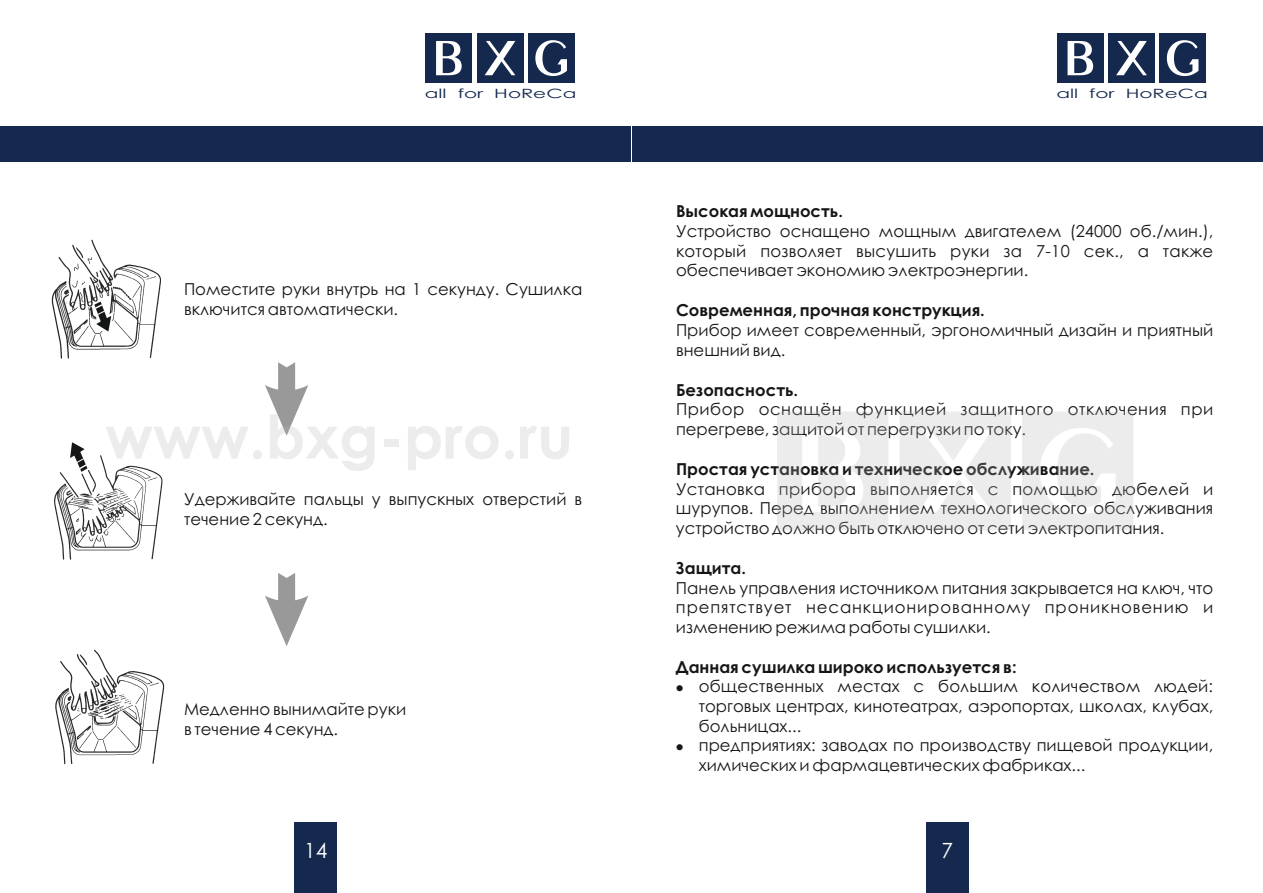
<style>
.page{position:relative;width:1263px;height:893px;background:#fff}
.page>*{position:absolute;margin:0;border:0;box-sizing:border-box;transform-origin:0 0}
.t1{font:21px "Century Gothic";color:#fff}
.t2{font:16.5px/19.6px "Century Gothic";color:#151616}
.t3{font:700 16.5px "Century Gothic";color:#151616}
.t4{font:16.5px/19.6px "Century Gothic";letter-spacing:.03em;color:#151616}
.t5{font:12.75px "Century Gothic";color:#15294e;scale:1.57 1}
</style>
<div class="page">
<div style="left:0;top:127px;width:630px;height:35px;background:#15294e"></div>
<img style="left:51px;top:239px;width:110px;height:120px">
<svg style="left:94px;top:302px;width:17px;height:30px"></svg>
<img style="left:54px;top:455px;width:109px;height:105px">
<svg style="left:70px;top:442px;width:17px;height:30px"></svg>
<img style="left:55px;top:649px;width:110px;height:116px">
<svg style="left:265px;top:362px;width:43px;height:74px"></svg>
<svg style="left:265px;top:573px;width:43px;height:73px"></svg>
<div style="left:294px;top:822px;width:43px;height:71px;background:#15294e"></div>
<div style="left:426px;top:33px;width:46px;height:50px;background:#15294e"></div>
<div style="left:477px;top:33px;width:46px;height:50px;background:#15294e"></div>
<div style="left:528px;top:33px;width:46px;height:50px;background:#15294e"></div>
<svg style="left:436px;top:41px;width:26px;height:34px"></svg>
<svg style="left:485px;top:41px;width:30px;height:34px"></svg>
<svg style="left:535px;top:40px;width:32px;height:36px"></svg>
<div style="left:632px;top:127px;width:630px;height:35px;background:#15294e"></div>
<div style="left:926px;top:822px;width:42px;height:71px;background:#15294e"></div>
<div style="left:1057px;top:33px;width:46px;height:50px;background:#15294e"></div>
<div style="left:1108px;top:33px;width:47px;height:50px;background:#15294e"></div>
<div style="left:1159px;top:33px;width:47px;height:50px;background:#15294e"></div>
<svg style="left:1067px;top:41px;width:26px;height:34px"></svg>
<svg style="left:1116px;top:41px;width:31px;height:34px"></svg>
<svg style="left:1167px;top:40px;width:31px;height:36px"></svg>
<svg style="left:777px;top:412px;width:111px;height:118px"></svg>
<svg style="left:900px;top:412px;width:111px;height:118px"></svg>
<svg style="left:1022px;top:412px;width:111px;height:118px"></svg>
<p class="t5" style="left:425px;top:89px;width:98px">all for HoReCa</p>
<p class="t2" style="left:184px;top:281px;width:400px">Поместите руки внутрь на 1 секунду. Сушилка включится автоматически.</p>
<p class="t2" style="left:184px;top:491px;width:400px">Удерживайте пальцы у выпускных отверстий в течение 2 секунд.</p>
<p class="t2" style="left:184px;top:701px;width:224px">Медленно вынимайте руки в течение 4 секунд.</p>
<p class="t1" style="left:304px;top:842px;width:25px">14</p>
<p class="t5" style="left:1056px;top:89px;width:98px">all for HoReCa</p>
<p class="t3" style="left:676px;top:205px;width:168px">Высокая мощность.</p>
<p class="t2" style="left:676px;top:223px;width:539px;text-align:justify">Устройство оснащено мощным двигателем (24000 об./мин.), который позволяет высушить руки за 7-10 сек., а также обеспечивает экономию электроэнергии.</p>
<p class="t3" style="left:676px;top:304px;width:310px">Современная, прочная конструкция.</p>
<p class="t2" style="left:676px;top:322px;width:539px">Прибор имеет современный, эргономичный дизайн и приятный внешний вид.</p>
<p class="t3" style="left:676px;top:383px;width:124px">Безопасность.</p>
<p class="t4" style="left:676px;top:401px;width:539px">Прибор оснащён функцией защитного отключения при перегреве, защитой от перегрузки по току.</p>
<p class="t3" style="left:676px;top:463px;width:420px">Простая установка и техническое обслуживание.</p>
<p class="t2" style="left:676px;top:480px;width:539px;text-align:justify">Установка прибора выполняется с помощью дюбелей и шурупов. Перед выполнением технологического обслуживания устройство должно быть отключено от сети электропитания.</p>
<p class="t3" style="left:676px;top:562px;width:72px">Защита.</p>
<p class="t2" style="left:676px;top:579px;width:539px;text-align:justify">Панель управления источником питания закрывается на ключ, что препятствует несанкционированному проникновению и изменению режима работы сушилки.</p>
<p class="t3" style="left:676px;top:660px;width:342px">Данная сушилка широко используется в:</p>
<p class="t2" style="left:699px;top:678px;width:516px;text-align:justify;text-indent:-23px">● общественных местах с большим количеством людей: торговых центрах, кинотеатрах, аэропортах, школах, клубах, больницах...</p>
<p class="t2" style="left:699px;top:737px;width:516px;text-indent:-23px">● предприятиях: заводах по производству пищевой продукции, химических и фармацевтических фабриках...</p>
<p class="t1" style="left:942px;top:842px;width:13px">7</p>
</div>
